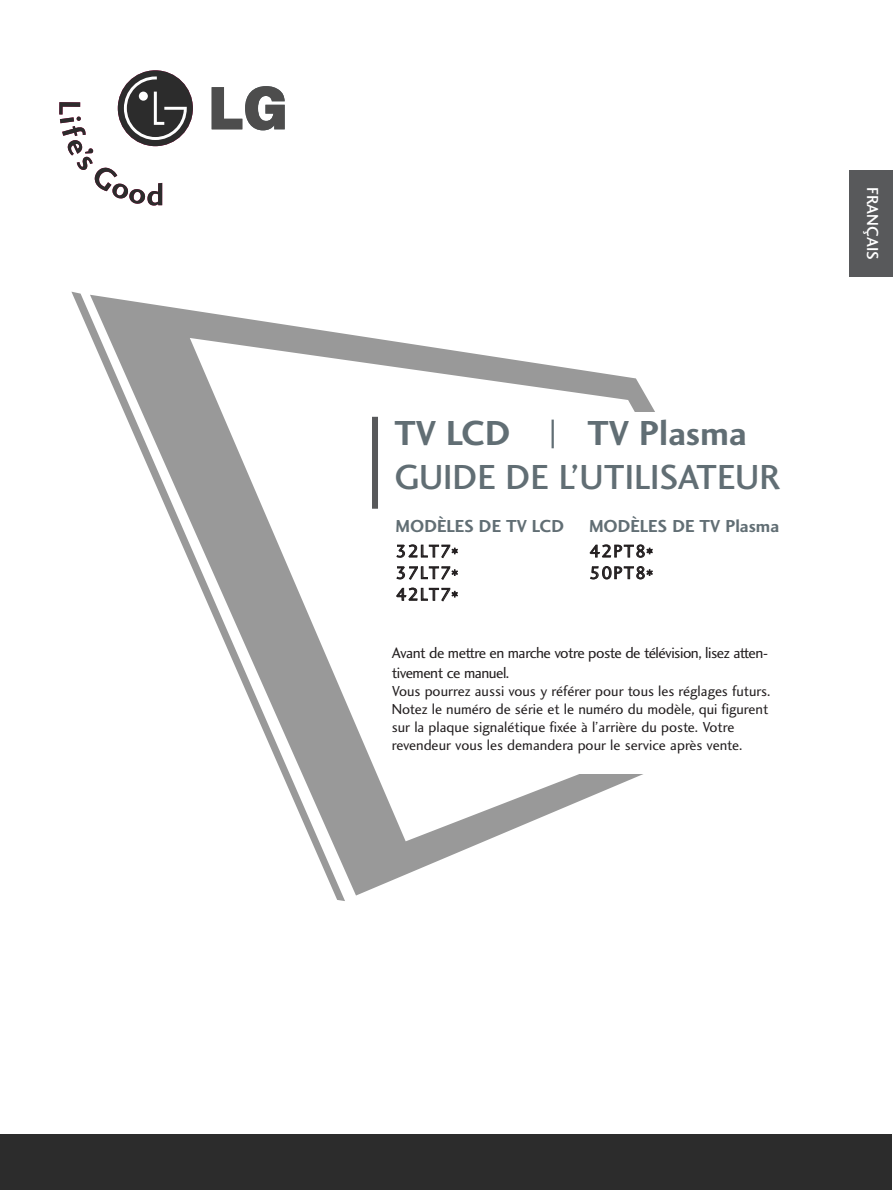
<style>
.page{position:relative;width:893px;height:1190px;background:#fff}
.page>*{position:absolute;margin:0;border:0;box-sizing:border-box;transform-origin:0 0}
.t1{font:36px "Charlotte Sans Medium Plain";color:#616e74}
.t2{font:36px "Charlotte Sans Bold Let Plain";color:#616e74}
.t3{font:18px "Charlotte Sans Bold Let Plain";color:#616e74}
.t4{font:18px/21.6px "Charlotte Sans Book Plain";letter-spacing:.06em;color:#231f20;text-align:justify}
.t5{font:16.5px "Charlotte Sans Medium Plain";color:#fff}
.t6{font:15.75px/19.5px "Charlotte Sans Book Plain";letter-spacing:-.03em;color:#231f20}
.t7{font:15px/18px "Charlotte Sans Book Plain";color:#231f20}
</style>
<div class="page">
<div style="left:0;top:1134px;width:891px;height:55px;background:#2c2c2c"></div>
<svg style="left:345px;top:334px;width:310px;height:561px"></svg>
<div style="left:426px;top:412px;width:465px;height:361px;background:#fff"></div>
<svg style="left:71px;top:292px;width:274px;height:609px"></svg>
<svg style="left:212px;top:86px;width:73px;height:44px"></svg>
<div style="left:118px;top:70px;width:75px;height:76px;background:#2c2c2c;border-radius:50%"></div>
<svg style="left:59px;top:76px;width:128px;height:129px"></svg>
<div style="left:372px;top:417px;width:6px;height:91px;background:#58595b"></div>
<hr style="left:551px;top:419px;width:3px;height:29px;background:#616e74">
<div style="left:849px;top:170px;width:43px;height:106px;background:#58595b"></div>
<h1 class="t2" style="left:394px;top:420px;width:118px">TV LCD</h1>
<h1 class="t2" style="left:587px;top:420px;width:161px">TV Plasma</h1>
<h1 class="t1" style="left:394px;top:463px;width:387px">GUIDE DE L’UTILISATEUR</h1>
<p class="t3" style="left:395px;top:519px;width:170px">MODÈLES DE TV LCD</p>
<p class="t4" style="left:396px;top:542px;width:64px">32LT7* 37LT7* 42LT7*</p>
<p class="t3" style="left:589px;top:519px;width:192px">MODÈLES DE TV Plasma</p>
<p class="t4" style="left:589px;top:542px;width:65px">42PT8*<br>50PT8*</p>
<p class="t6" style="left:392px;top:645px;width:378px">Avant de mettre en marche votre poste de télévision, lisez atten&shy;tivement ce manuel.</p>
<p class="t7" style="left:392px;top:683px;width:380px">Vous pourrez aussi vous y référer pour tous les réglages futurs.<br>Notez le numéro de série et le numéro du modèle, qui figurent sur la plaque signalétique fixée à l’arrière du poste. Votre revendeur vous les demandera pour le service après vente.</p>
<p class="t5" style="left:878px;top:187px;width:74px;rotate:90deg">FRANÇAIS</p>
</div>
